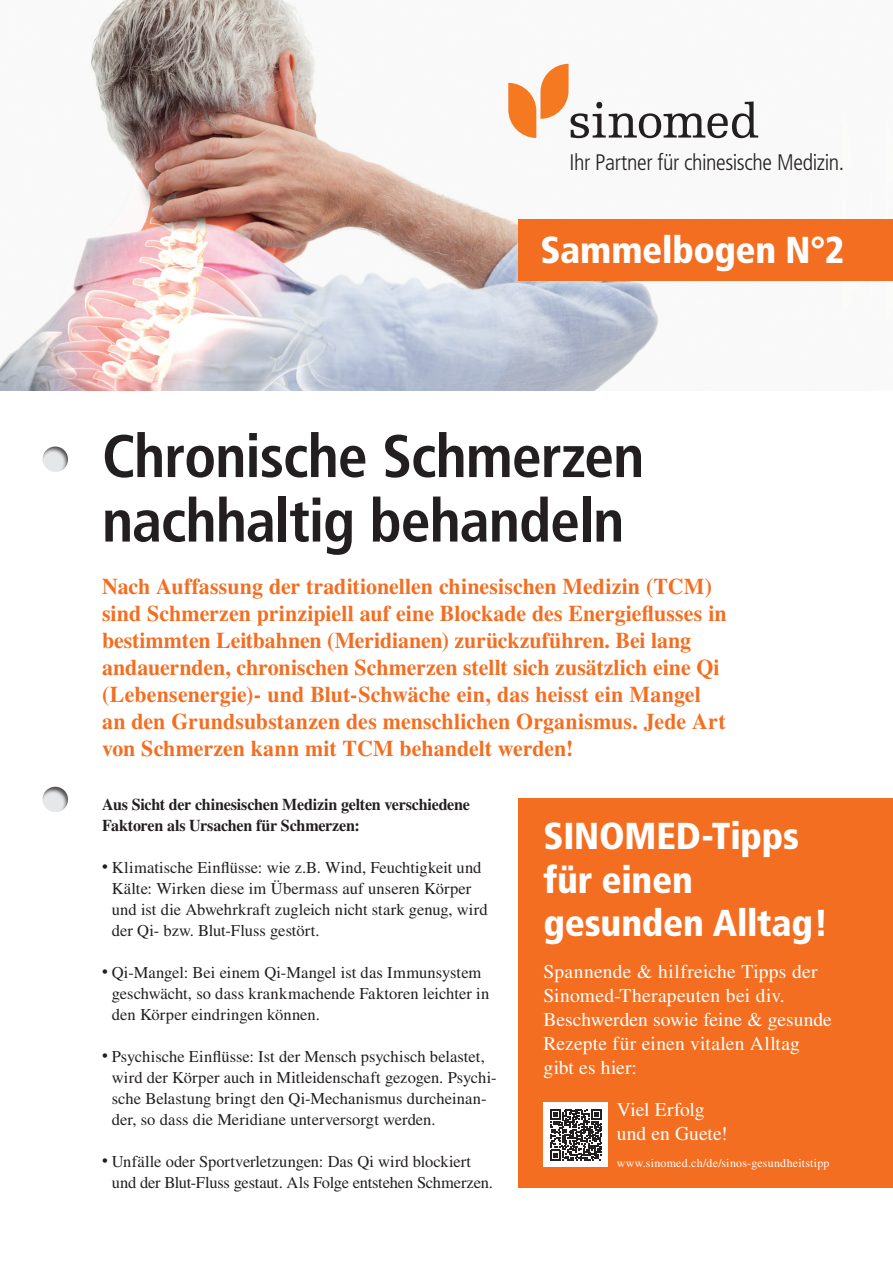
<style>
.page{position:relative;width:893px;height:1263px;background:#fff}
.page>*{position:absolute;margin:0;border:0;box-sizing:border-box;transform-origin:0 0}
.t1{font:700 condensed 60px/64.5px "Frutiger";letter-spacing:-.02em;color:#231f20}
.t2{font:900 condensed 37.5px/43.5px "Frutiger";letter-spacing:-.005em;color:#fff}
.t3{font:700 22.5px/27px "Times LT Std";letter-spacing:.005em;color:#f36e21}
.t4{font:300 condensed 22.5px "Frutiger";letter-spacing:-.02em;color:#231f20}
.t5{font:19.5px/24px "Times LT Std";letter-spacing:.005em;color:#fff}
.t6{font:16.5px/21px "Times LT Std";color:#231f20}
.t7{font:700 16.5px/21px "Times LT Std";letter-spacing:-.015em;color:#231f20}
.t8{font:12px "Times LT Std";letter-spacing:.015em;color:#fff}
</style>
<div class="page">
<div style="left:519px;top:798px;width:374px;height:390px;background:#f36e21"></div>
<img style="left:0;top:0;width:759px;height:390px">
<div style="left:519px;top:219px;width:374px;height:62px;background:#f36e21"></div>
<svg style="left:508px;top:64px;width:250px;height:74px"></svg>
<div style="left:544px;top:1102px;width:64px;height:65px;background:#fff"></div>
<svg style="left:550px;top:1109px;width:52px;height:52px"></svg>
<div style="left:40px;top:446px;width:29px;height:29px;background:#231f20;opacity:.75"></div>
<div style="left:40px;top:786px;width:29px;height:29px;background:#231f20;opacity:.75"></div>
<h3 class="t4" style="left:570px;top:150px;width:276px">Ihr Partner für chinesische Medizin.</h3>
<h2 class="t2" style="left:541px;top:228px;width:305px">Sammelbogen N°2</h2>
<h1 class="t1" style="left:102px;top:424px;width:544px">Chronische Schmerzen nachhaltig behandeln</h1>
<p class="t3" style="left:102px;top:573px;width:626px">Nach Auffassung der traditionellen chinesischen Medizin (TCM) sind Schmerzen prinzipiell auf eine Blockade des Energieflusses in bestimmten Leitbahnen (Meridianen) zurückzuführen. Bei lang andauernden, chronischen Schmerzen stellt sich zusätzlich eine Qi (Lebensenergie)- und Blut-Schwäche ein, das heisst ein Mangel an den Grundsubstanzen des menschlichen Organismus. Jede Art von Schmerzen kann mit TCM behandelt werden!</p>
<p class="t7" style="left:102px;top:794px;width:369px">Aus Sicht der chinesischen Medizin gelten verschiedene<br>Faktoren als Ursachen für Schmerzen:</p>
<p class="t6" style="left:112px;top:857px;width:377px;text-indent:-10px">• Klimatische Einflüsse: wie z.B. Wind, Feuchtigkeit und Kälte: Wirken diese im Übermass auf unseren Körper und ist die Abwehrkraft zugleich nicht stark genug, wird der Qi- bzw. Blut-Fluss gestört.</p>
<p class="t6" style="left:112px;top:962px;width:379px;text-indent:-10px">• Qi-Mangel: Bei einem Qi-Mangel ist das Immunsystem geschwächt, so dass krankmachende Faktoren leichter in den Körper eindringen können.</p>
<p class="t6" style="left:112px;top:1046px;width:386px;text-indent:-10px">• Psychische Einflüsse: Ist der Mensch psychisch belastet, wird der Körper auch in Mitleidenschaft gezogen. Psychi&shy;sche Belastung bringt den Qi-Mechanismus durcheinan&shy;der, so dass die Meridiane unterversorgt werden.</p>
<p class="t6" style="left:112px;top:1151px;width:382px;text-indent:-10px">• Unfälle oder Sportverletzungen: Das Qi wird blockiert und der Blut-Fluss gestaut. Als Folge entstehen Schmerzen.</p>
<h2 class="t2" style="left:544px;top:814px;width:286px">SINOMED-Tipps für einen gesunden Alltag!</h2>
<p class="t5" style="left:544px;top:959px;width:290px">Spannende &amp; hilfreiche Tipps der<br>Sinomed-Therapeuten bei div.<br>Beschwerden sowie feine &amp; gesunde<br>Rezepte für einen vitalen Alltag gibt es hier:</p>
<p class="t5" style="left:617px;top:1097px;width:112px">Viel Erfolg und en Guete!</p>
<p class="t8" style="left:617px;top:1156px;width:214px">www.sinomed.ch/de/sinos-gesundheitstipp</p>
</div>
